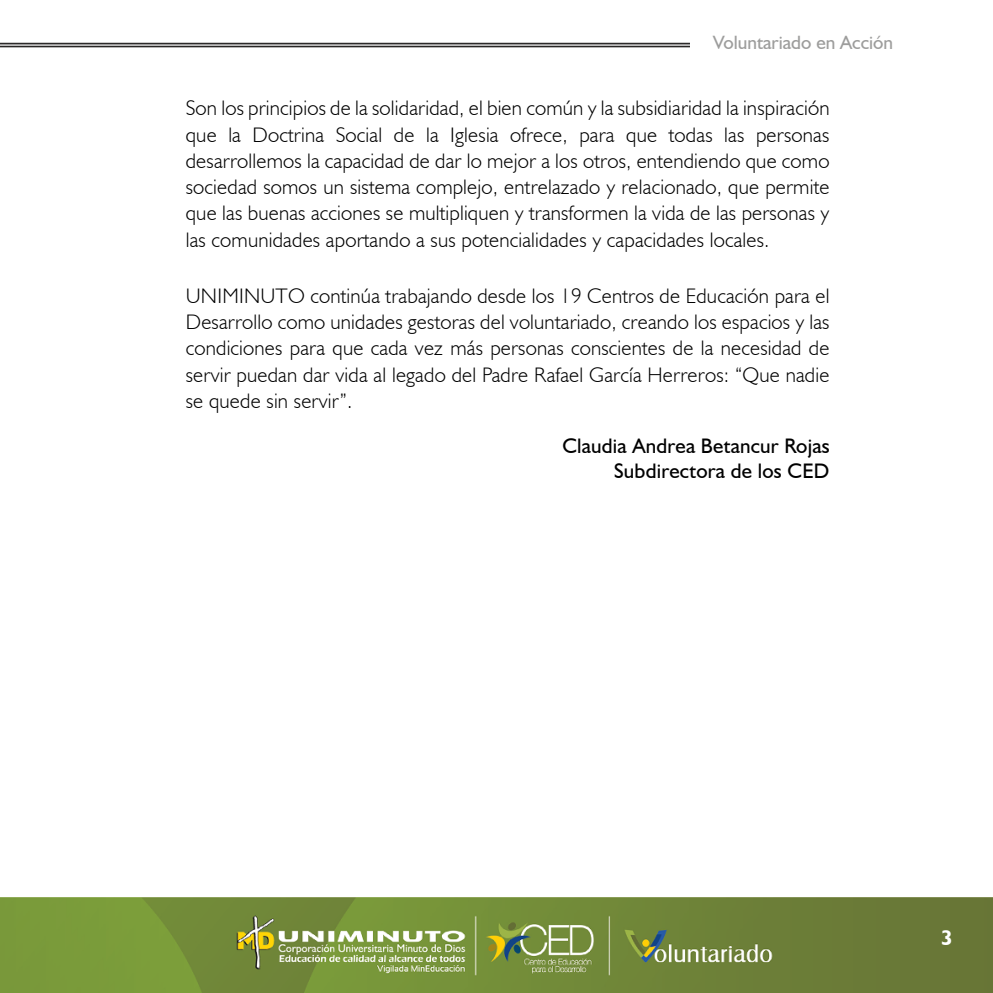
<style>
.page{position:relative;width:993px;height:993px;background:#fff}
.page>*{position:absolute;margin:0;border:0;box-sizing:border-box;transform-origin:0 0}
.t1{font:300 21px/26.2px "Humanist 521 BT";letter-spacing:.01em;color:#000;text-align:justify}
.t2{font:21px/25.2px "Humanist 521 BT";letter-spacing:.01em;color:#000;text-align:right}
.t3{font:700 21px "Humanist 521 BT";color:#fff}
.t4{font:19.25px "Humanist 521 BT";color:#9d9d9c}
</style>
<div class="page">
<img style="left:0;top:42px;width:992px;height:950px">
<div style="left:690px;top:21px;width:302px;height:60px;background:#fff"></div>
<p class="t4" style="left:712px;top:31px;width:181px">Voluntariado en Acción</p>
<p class="t1" style="left:186px;top:94px;width:645px">Son los principios de la solidaridad, el bien común y la subsidiaridad la inspiración que la Doctrina Social de la Iglesia ofrece, para que todas las personas desarrollemos la capacidad de dar lo mejor a los otros, entendiendo que como sociedad somos un sistema complejo, entrelazado y relacionado, que permite que las buenas acciones se multipliquen y transformen la vida de las personas y las comunidades aportando a sus potencialidades y capacidades locales.</p>
<p class="t1" style="left:186px;top:282px;width:645px">UNIMINUTO continúa trabajando desde los 19 Centros de Educación para el Desarrollo como unidades gestoras del voluntariado, creando los espacios y las condiciones para que cada vez más personas conscientes de la necesidad de servir puedan dar vida al legado del Padre Rafael García Herreros: “Que nadie se quede sin servir”.</p>
<p class="t2" style="left:562px;top:432px;width:268px">Claudia Andrea Betancur Rojas<br>Subdirectora de los CED</p>
<p class="t3" style="left:940px;top:924px;width:13px">3</p>
</div>
